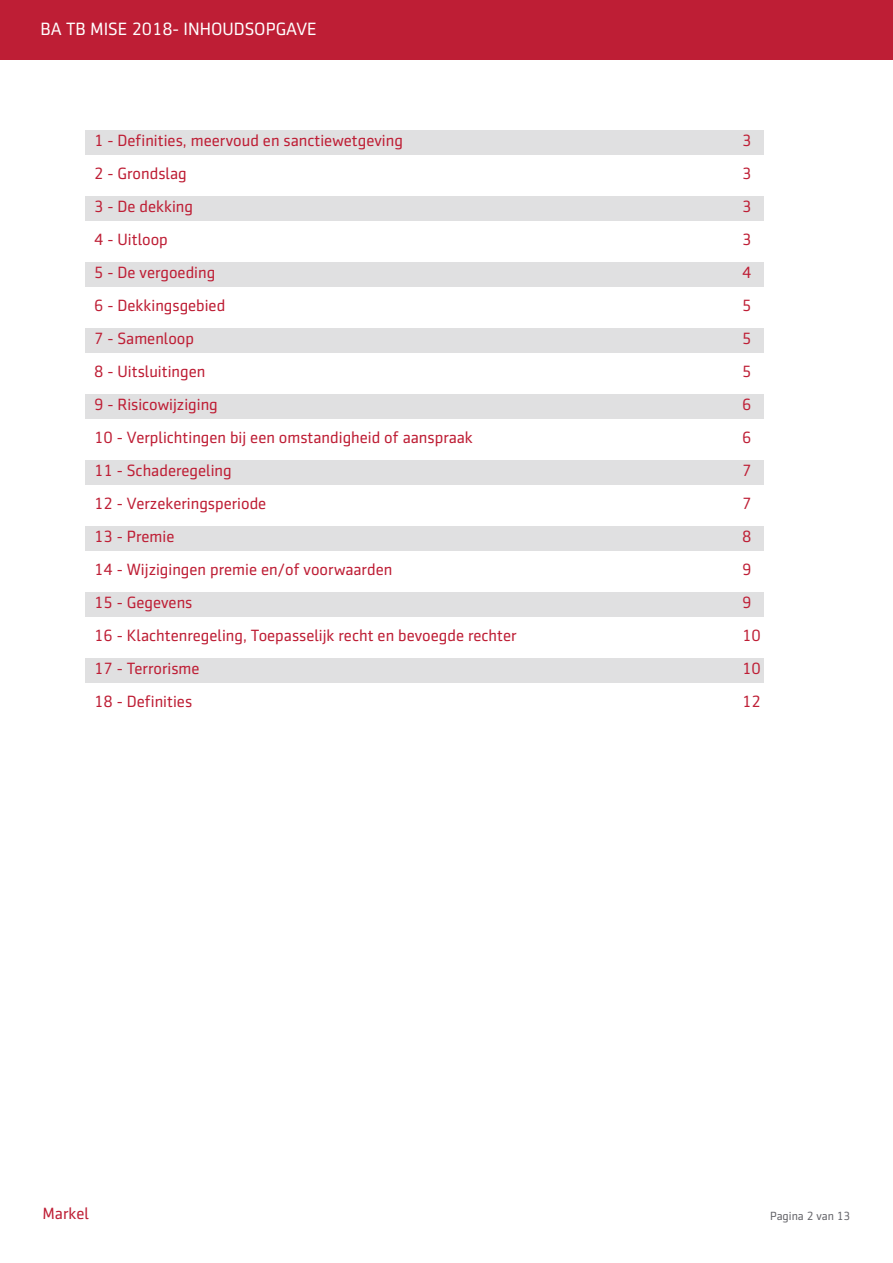
<style>
.page{position:relative;width:893px;height:1263px;background:#fff}
.page>*{position:absolute;margin:0;border:0;box-sizing:border-box;transform-origin:0 0}
.Überschrift_13_20_bo{font:18px "Sentico Sans DT";color:#fff}
.Inhaltsverzeichnis{font:16.5px "Sentico Sans DT";color:#be1e35}
.t1{font:12px "Sentico Sans DT";color:#65656a}
</style>
<div class="page">
<div style="left:86px;top:130px;width:678px;height:24px;background:#e0e0e1"></div>
<div style="left:86px;top:196px;width:678px;height:24px;background:#e0e0e1"></div>
<div style="left:86px;top:262px;width:678px;height:24px;background:#e0e0e1"></div>
<div style="left:86px;top:328px;width:678px;height:24px;background:#e0e0e1"></div>
<div style="left:86px;top:394px;width:678px;height:25px;background:#e0e0e1"></div>
<div style="left:86px;top:460px;width:678px;height:24px;background:#e0e0e1"></div>
<div style="left:86px;top:526px;width:678px;height:25px;background:#e0e0e1"></div>
<div style="left:86px;top:592px;width:678px;height:25px;background:#e0e0e1"></div>
<div style="left:86px;top:658px;width:678px;height:25px;background:#e0e0e1"></div>
<div style="left:0;top:0;width:893px;height:59px;background:#be1e35"></div>
<p class="Überschrift_13_20_bo" style="left:41px;top:19px;width:278px">BA TB MISE 2018- INHOUDSOPGAVE</p>
<p class="Inhaltsverzeichnis" style="left:94px;top:132px;width:310px">1 - Definities, meervoud en sanctiewetgeving</p>
<p class="Inhaltsverzeichnis" style="left:742px;top:132px;width:11px">3</p>
<p class="Inhaltsverzeichnis" style="left:94px;top:165px;width:94px">2 - Grondslag</p>
<p class="Inhaltsverzeichnis" style="left:742px;top:165px;width:11px">3</p>
<p class="Inhaltsverzeichnis" style="left:94px;top:198px;width:101px">3 - De dekking</p>
<p class="Inhaltsverzeichnis" style="left:742px;top:198px;width:11px">3</p>
<p class="Inhaltsverzeichnis" style="left:94px;top:231px;width:75px">4 - Uitloop</p>
<p class="Inhaltsverzeichnis" style="left:742px;top:231px;width:11px">3</p>
<p class="Inhaltsverzeichnis" style="left:94px;top:264px;width:123px">5 - De vergoeding</p>
<p class="Inhaltsverzeichnis" style="left:742px;top:264px;width:11px">4</p>
<p class="Inhaltsverzeichnis" style="left:94px;top:297px;width:133px">6 - Dekkingsgebied</p>
<p class="Inhaltsverzeichnis" style="left:742px;top:297px;width:11px">5</p>
<p class="Inhaltsverzeichnis" style="left:94px;top:330px;width:102px">7 - Samenloop</p>
<p class="Inhaltsverzeichnis" style="left:742px;top:330px;width:11px">5</p>
<p class="Inhaltsverzeichnis" style="left:94px;top:363px;width:113px">8 - Uitsluitingen</p>
<p class="Inhaltsverzeichnis" style="left:742px;top:363px;width:11px">5</p>
<p class="Inhaltsverzeichnis" style="left:94px;top:396px;width:125px">9 - Risicowijziging</p>
<p class="Inhaltsverzeichnis" style="left:742px;top:396px;width:11px">6</p>
<p class="Inhaltsverzeichnis" style="left:94px;top:429px;width:380px">10 - Verplichtingen bij een omstandigheid of aanspraak</p>
<p class="Inhaltsverzeichnis" style="left:742px;top:429px;width:11px">6</p>
<p class="Inhaltsverzeichnis" style="left:94px;top:462px;width:139px">11 - Schaderegeling</p>
<p class="Inhaltsverzeichnis" style="left:742px;top:462px;width:11px">7</p>
<p class="Inhaltsverzeichnis" style="left:94px;top:495px;width:174px">12 - Verzekeringsperiode</p>
<p class="Inhaltsverzeichnis" style="left:742px;top:495px;width:11px">7</p>
<p class="Inhaltsverzeichnis" style="left:94px;top:528px;width:82px">13 - Premie</p>
<p class="Inhaltsverzeichnis" style="left:742px;top:528px;width:11px">8</p>
<p class="Inhaltsverzeichnis" style="left:94px;top:561px;width:300px">14 - Wijzigingen premie en/of voorwaarden</p>
<p class="Inhaltsverzeichnis" style="left:742px;top:561px;width:11px">9</p>
<p class="Inhaltsverzeichnis" style="left:94px;top:594px;width:100px">15 - Gegevens</p>
<p class="Inhaltsverzeichnis" style="left:742px;top:594px;width:11px">9</p>
<p class="Inhaltsverzeichnis" style="left:94px;top:627px;width:424px">16 - Klachtenregeling, Toepasselijk recht en bevoegde rechter</p>
<p class="Inhaltsverzeichnis" style="left:742px;top:627px;width:20px">10</p>
<p class="Inhaltsverzeichnis" style="left:94px;top:660px;width:107px">17 - Terrorisme</p>
<p class="Inhaltsverzeichnis" style="left:742px;top:660px;width:20px">10</p>
<p class="Inhaltsverzeichnis" style="left:94px;top:693px;width:100px">18 - Definities</p>
<p class="Inhaltsverzeichnis" style="left:742px;top:693px;width:20px">12</p>
<p class="Inhaltsverzeichnis" style="left:43px;top:1204px;width:48px">Markel</p>
<p class="t1" style="left:770px;top:1210px;width:82px">Pagina 2 van 13</p>
</div>
